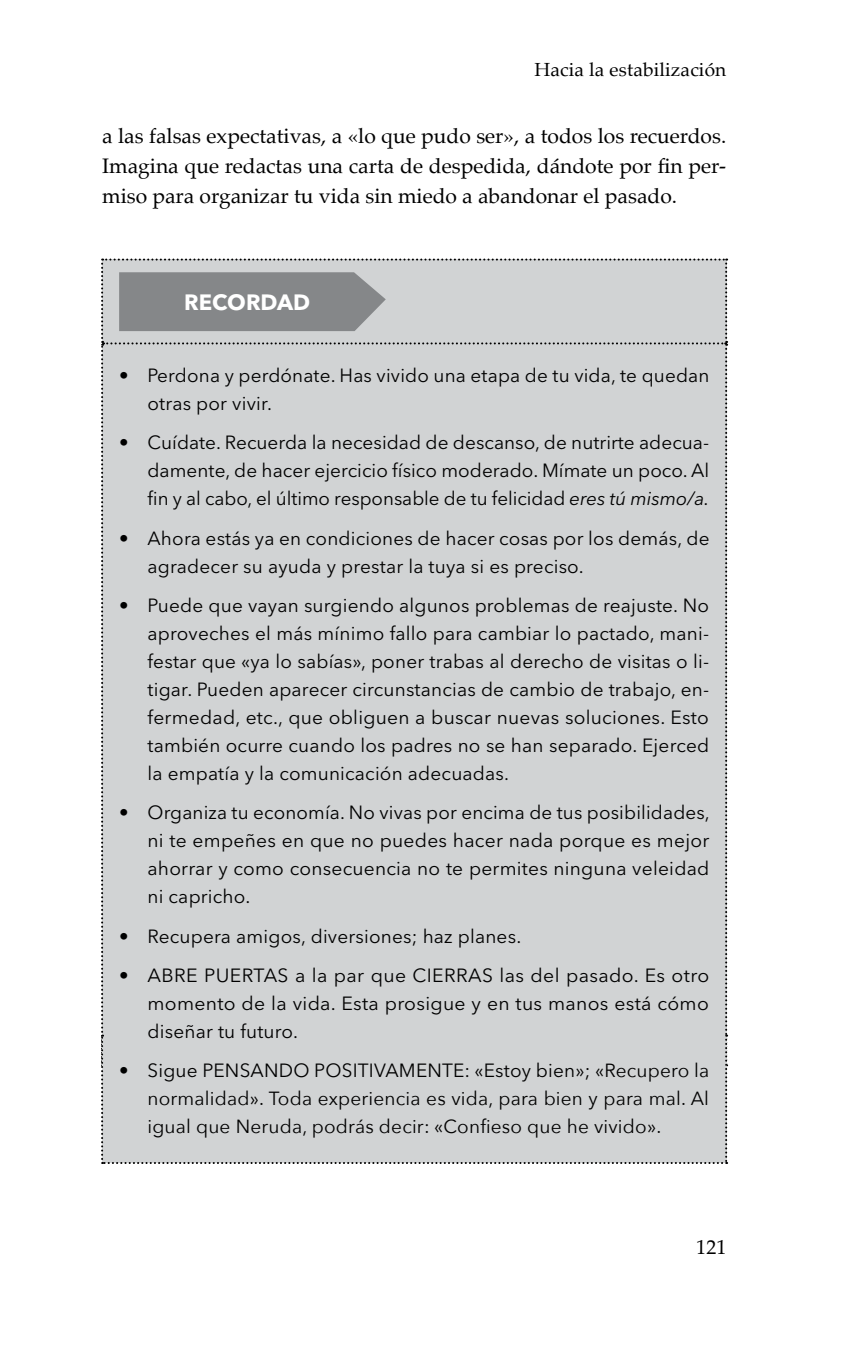
<style>
.page{position:relative;width:851px;height:1361px;background:#fff}
.page>*{position:absolute;margin:0;border:0;box-sizing:border-box;transform-origin:0 0}
.t1{font:700 22px "Avenir Next LT Pro";color:#fff}
.t2{font:21px/30px "Palatino";color:#000;text-align:justify}
.t3{font:20px "Palatino";color:#000}
.t4{font:19px/28px "Avenir Next LT Pro";letter-spacing:.01em;color:#000;text-align:justify}
.t5{font:19px/28px "Avenir Next";letter-spacing:.01em;color:#000}
.t6{font:19px "Palatino";letter-spacing:.01em;color:#000}
.s1{font-style:italic}
.s2{font-family:"Avenir Next"}
</style>
<div class="page">
<div style="left:101px;top:258px;width:626px;height:906px;background:#d1d3d4"></div>
<p class="t6" style="left:534px;top:54px;width:193px">Hacia la estabilización</p>
<p class="t2" style="left:102px;top:121px;width:625px">a las falsas expectativas, a «lo que pudo ser», a todos los recuerdos.<br>Imagina que redactas una carta de despedida, dándote por fin per&shy;miso para organizar tu vida sin miedo a abandonar el pasado.</p>
<p class="t1" style="left:184px;top:289px;width:127px">RECORDAD</p>
<p class="t4" style="left:147px;top:361px;width:563px;text-indent:-28px">• Perdona y perdónate. Has vivido una etapa de tu vida, te quedan otras por vivir.</p>
<p class="t4" style="left:147px;top:428px;width:563px;text-indent:-28px">• Cuídate. Recuerda la necesidad de descanso, de nutrirte adecua&shy;damente, de hacer ejercicio físico moderado. Mímate un poco. Al fin y al cabo, el último responsable de tu felicidad <span class="s1">eres tú mismo/a.</span></p>
<p class="t4" style="left:147px;top:524px;width:563px;text-indent:-28px">• Ahora estás ya en condiciones de hacer cosas por los demás, de agradecer su ayuda y prestar la tuya si es preciso.</p>
<p class="t4" style="left:147px;top:591px;width:563px;text-indent:-28px">• Puede que vayan surgiendo algunos problemas de reajuste. No aproveches el más mínimo fallo para cambiar lo pactado, mani&shy;festar que «ya lo sabías», poner trabas al derecho de visitas o li&shy;tigar. Pueden aparecer circunstancias de cambio de trabajo, en&shy;fermedad, etc., que obliguen a buscar nuevas soluciones. Esto también ocurre cuando los padres no se han separado. Ejerced la empatía y la comunicación adecuadas.</p>
<p class="t4" style="left:147px;top:798px;width:563px;text-indent:-28px">• Organiza tu economía. No vivas por encima de tus posibilidades, ni te empeñes en que no puedes hacer nada porque es mejor ahorrar y como consecuencia no te permites ninguna veleidad ni capricho.</p>
<p class="t4" style="left:119px;top:922px;width:403px">• Recupera amigos, diversiones; haz planes.</p>
<p class="t4" style="left:147px;top:961px;width:563px;text-indent:-28px">• ABRE PUERTAS a la par que CIERRAS las del pasado. Es otro momento de la vida. Esta prosigue y en tus manos está cómo diseñar tu futuro.</p>
<p class="t4" style="left:119px;top:1056px;width:591px">• Sigue PENSANDO POSITIVAMENTE: «Estoy bien»; <span class="s2">«Recupero la</span></p>
<p class="t5" style="left:147px;top:1084px;width:563px">normalidad». Toda experiencia es vida, para bien y para mal. Al igual que Neruda, podrás decir: «Confieso que he vivido».</p>
<p class="t3" style="left:696px;top:1230px;width:31px">121</p>
</div>
